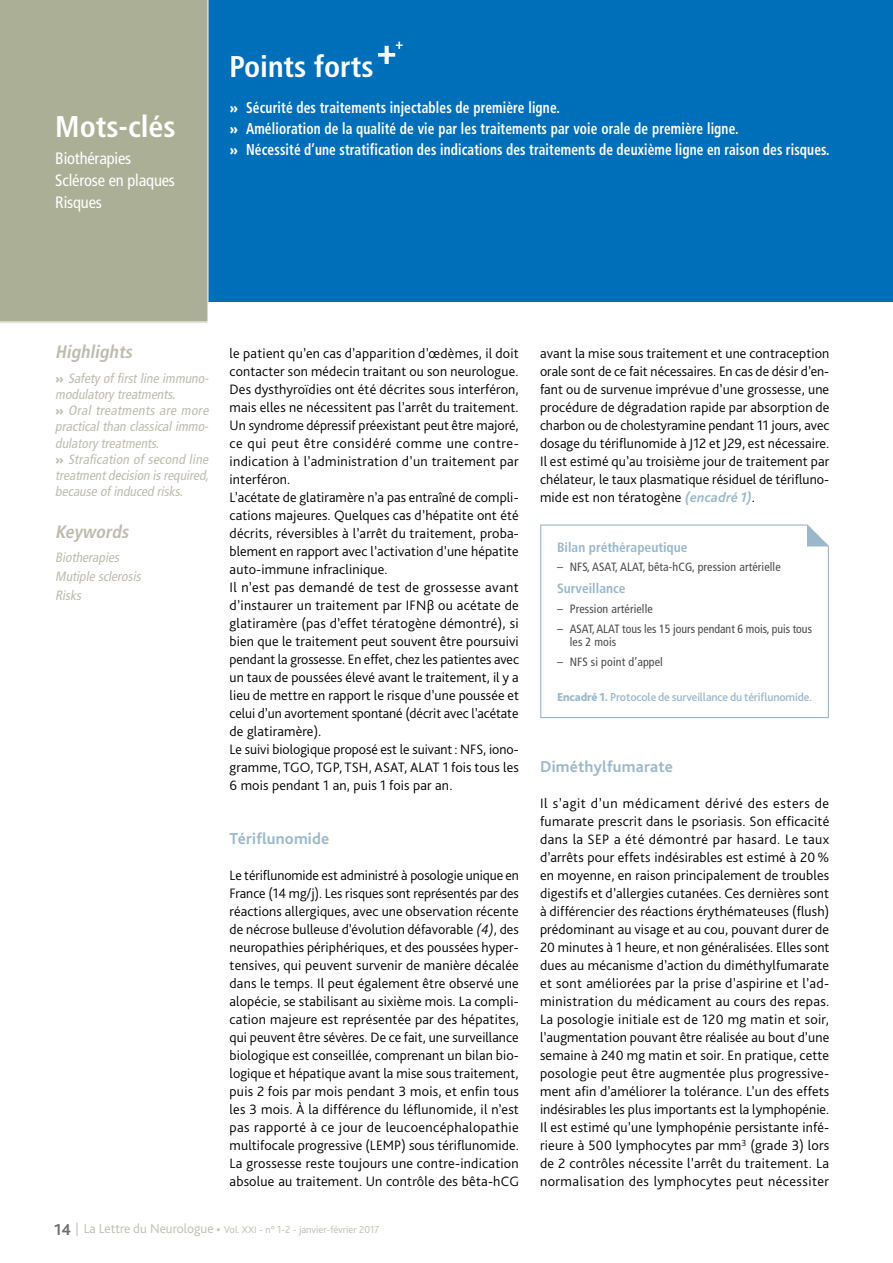
<style>
.page{position:relative;width:893px;height:1263px;background:#fff}
.page>*{position:absolute;margin:0;border:0;box-sizing:border-box;transform-origin:0 0}
.t1{font:700 condensed 30px "Frutiger LT Std";color:#fff}
.t2{font:italic 700 condensed 18px "Frutiger LT Std";color:#bebbaf}
.t3{font:condensed 16.5px/22.2px "Frutiger LT Std";letter-spacing:-.01em;color:#fff}
.t4{font:700 16.5px "Bliss Pro";letter-spacing:.01em;color:#9bb8cc}
.t5{font:700 condensed 15.75px/20.9px "Frutiger LT Std";letter-spacing:.01em;color:#fff;scale:.85 1}
.t6{font:300 14.25px/18px "Bliss Pro";letter-spacing:.01em;color:#000}
.t7{font:italic condensed 13.5px/16.2px "Frutiger LT Std";color:#bebbaf}
.t8{font:700 condensed 13.5px "Frutiger LT Std";color:#9ab7cc}
.t9{font:condensed 12px/13.5px "Frutiger LT Std";letter-spacing:.01em;color:#4a4a49}
.t10{font:500 12px "Bliss Pro";letter-spacing:-.015em;color:#9bb8cc}
.t11{font:300 10.5px "Bliss Pro";color:#bebbaf}
.s1{font-family:"Bliss Pro";font-weight:800;font-stretch:normal}
.s2{font-family:"Bliss Pro";font-weight:800;font-style:normal;font-stretch:normal}
.s3{font-style:italic}
.s4{font-weight:700;font-style:italic;color:#9bb8cc}
.s5{font-weight:800}
.s6{font-weight:700;font-size:16.5px;color:#706f6f}
.s7{font-size:13.5px}
</style>
<div class="page">
<div style="left:0;top:0;width:893px;height:302px;background:#006fb9"></div>
<div style="left:0;top:0;width:208px;height:322px;background:#aaaf95"></div>
<hr style="left:0;top:322px;width:207px;height:1px;background:#e4e2d8">
<svg style="left:378px;top:42px;width:25px;height:22px"></svg>
<svg style="left:540px;top:524px;width:289px;height:195px"></svg>
<svg style="left:807px;top:525px;width:22px;height:21px"></svg>
<div style="left:549px;top:684px;width:272px;height:25px;background:#fff"></div>
<h1 class="t1" style="left:55px;top:109px;width:122px">Mots-clés</h1>
<p class="t3" style="left:55px;top:147px;width:121px">Biothérapies<br>Sclérose en plaques<br>Risques</p>
<h1 class="t1" style="left:230px;top:48px;width:145px">Points forts</h1>
<p class="t5" style="left:230px;top:97px;width:707px"><span class="s1">»</span> Sécurité des traitements injectables de première ligne.<br><span class="s1">»</span> Amélioration de la qualité de vie par les traitements par voie orale de première ligne.<br><span class="s1">»</span> Nécessité d’une stratification des indications des traitements de deuxième ligne en raison des risques.</p>
<p class="t2" style="left:55px;top:341px;width:82px">Highlights</p>
<p class="t7" style="left:55px;top:370px;width:158px"><span class="s2">»</span> Safety offirstline immuno&shy;modulatory treatments.<br><span class="s2">»</span> Oral treatments are more practicalthan classicalimmo&shy;dulatory treatments.<br><span class="s2">»</span> Strafication of second line treatmentdecision isrequired, because ofinduced risks.</p>
<p class="t2" style="left:55px;top:521px;width:78px">Keywords</p>
<p class="t7" style="left:55px;top:547px;width:90px;line-height:19.2px">Biotherapies<br>Mutiple sclerosis<br>Risks</p>
<p class="t6" style="left:230px;top:344px;width:291px">le patient qu’en cas d’apparition d’œdèmes, il doit contacter son médecin traitant ou son neurologue.<br>Des dysthyroïdies ont été décrites sous interféron, mais elles ne nécessitent pas l’arrêt du traitement.<br>Un syndrome dépressif préexistant peut être majoré, ce qui peut être considéré comme une contre&shy;indication à l’administration d’un traitement par interféron.<br>L’acétate de glatiramère n’a pas entraîné de compli&shy;cations majeures. Quelques cas d’hépatite ont été décrits, réversibles à l’arrêt du traitement, proba&shy;blement en rapport avec l’activation d’une hépatite auto-immune infraclinique.<br>Il n’est pas demandé de test de grossesse avant d’instaurer un traitement par IFNβ ou acétate de glatiramère (pas d’effet tératogène démontré), si bien que le traitement peut souvent être poursuivi pendant la grossesse. En effet, chez les patientes avec un taux de poussées élevé avant le traitement, il y a lieu de mettre en rapport le risque d’une poussée et celui d’un avortement spontané (décrit avec l’acétate de glatiramère).<br>Le suivi biologique proposé est le suivant: NFS, iono&shy;gramme, TGO, TGP, TSH, ASAT, ALAT 1 fois tous les 6 mois pendant 1 an, puis 1 fois par an.</p>
<p class="t4" style="left:230px;top:828px;width:101px">Tériflunomide</p>
<p class="t6" style="left:230px;top:866px;width:291px">Le tériflunomide est administré à posologie unique en France (14 mg/j). Les risques sont représentés par des réactions allergiques, avec une observation récente de nécrose bulleuse d’évolution défavorable <span class="s3">(4)</span>, des neuropathies périphériques, et des poussées hyper&shy;tensives, qui peuvent survenir de manière décalée dans le temps. Il peut également être observé une alopécie, se stabilisant au sixième mois. La compli&shy;cation majeure est représentée par des hépatites, qui peuvent être sévères. De ce fait, une surveillance biologique est conseillée, comprenant un bilan bio&shy;logique et hépatique avant la mise sous traitement, puis 2 fois par mois pendant 3 mois, et enfin tous les 3 mois. À la différence du léflunomide, il n’est pas rapporté à ce jour de leucoencéphalopathie multifocale progressive (LEMP) sous tériflunomide.<br>La grossesse reste toujours une contre-indication absolue au traitement. Un contrôle des bêta-hCG</p>
<p class="t6" style="left:540px;top:344px;width:291px;text-align:justify">avant la mise sous traitement et une contraception orale sont de ce fait nécessaires. En cas de désir d’en&shy;fant ou de survenue imprévue d’une grossesse, une procédure de dégradation rapide par absorption de charbon ou de cholestyramine pendant 11 jours, avec dosage du tériflunomide à J12 et J29, est nécessaire.<br>Il est estimé qu’au troisième jour de traitement par chélateur, le taux plasmatique résiduel de térifluno&shy;mide est non tératogène <span class="s4">(encadré 1)</span>.</p>
<p class="t8" style="left:557px;top:539px;width:132px">Bilan préthérapeutique</p>
<p class="t9" style="left:557px;top:561px;width:225px">– NFS, ASAT, ALAT, bêta-hCG, pression artérielle</p>
<p class="t8" style="left:557px;top:580px;width:70px">Surveillance</p>
<p class="t9" style="left:557px;top:602px;width:97px">– Pression artérielle</p>
<p class="t9" style="left:570px;top:622px;width:244px;text-indent:-13px">– ASAT, ALAT tous les 15 jours pendant 6 mois, puis tous les 2 mois</p>
<p class="t9" style="left:557px;top:655px;width:107px">– NFS si point d’appel</p>
<p class="t10" style="left:557px;top:689px;width:257px"><span class="s5">Encadré 1.</span> Protocole de surveillance du tériflunomide.</p>
<p class="t4" style="left:540px;top:756px;width:135px">Diméthylfumarate</p>
<p class="t6" style="left:540px;top:794px;width:291px;text-align:justify">Il s’agit d’un médicament dérivé des esters de fumarate prescrit dans le psoriasis. Son efficacité dans la SEP a été démontré par hasard. Le taux d’arrêts pour effets indésirables est estimé à 20 % en moyenne, en raison principalement de troubles digestifs et d’allergies cutanées. Ces dernières sont à différencier des réactions érythémateuses (flush) prédominant au visage et au cou, pouvant durer de 20 minutes à 1 heure, et non généralisées. Elles sont dues au mécanisme d’action du diméthylfumarate et sont améliorées par la prise d’aspirine et l’ad&shy;ministration du médicament au cours des repas.<br>La posologie initiale est de 120 mg matin et soir, l’augmentation pouvant être réalisée au bout d’une semaine à 240 mg matin et soir. En pratique, cette posologie peut être augmentée plus progressive&shy;ment afin d’améliorer la tolérance. L’un des effets indésirables les plus importants est la lymphopénie.<br>Il est estimé qu’une lymphopénie persistante infé&shy;rieure à 500 lymphocytes par mm<sup>3</sup> (grade 3) lors de 2 contrôles nécessite l’arrêt du traitement. La normalisation des lymphocytes peut nécessiter</p>
<p class="t11" style="left:54px;top:1223px;width:327px"><span class="s6">14</span> <span class="s7">| La Lettre du Neurologue •</span> Vol. XXI - n° 1-2 - janvier-février 2017</p>
</div>
